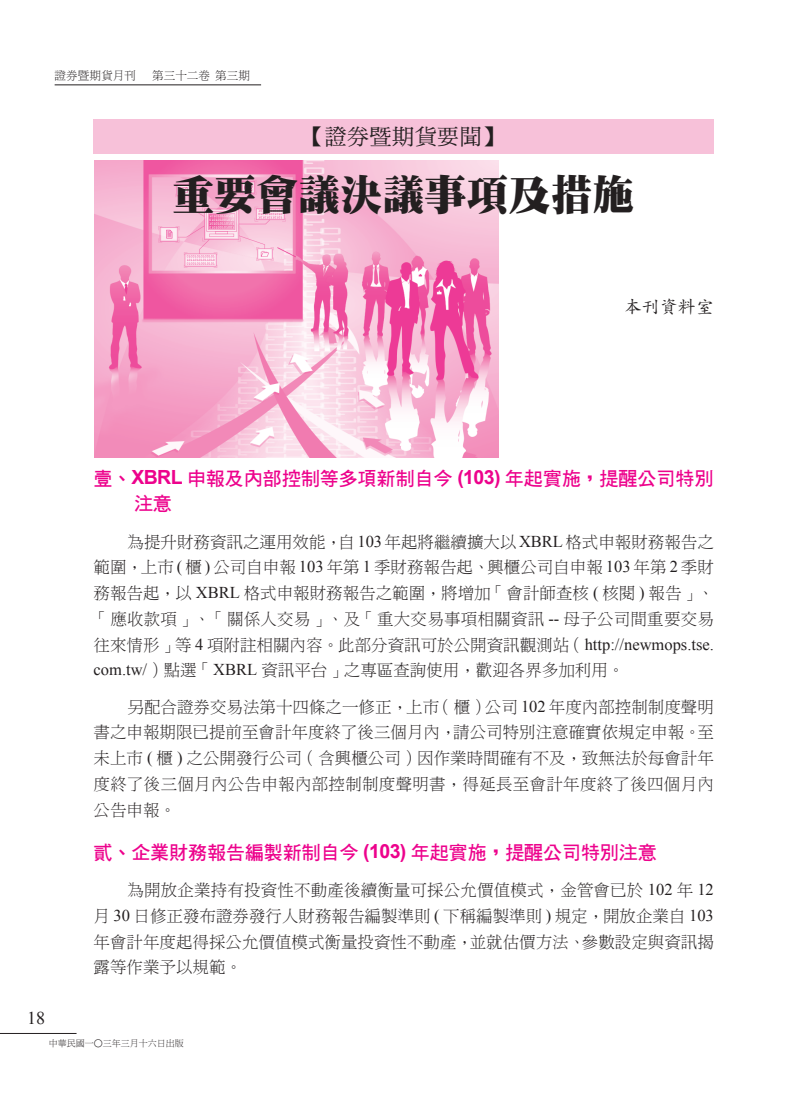
<style>
.page{position:relative;width:808px;height:1106px;background:#fff}
.page>*{position:absolute;margin:0;border:0;box-sizing:border-box;transform-origin:0 0}
.t1{font:42px "DF Ming W12 WIN BF";color:#231f20}
.t2{font:22.5px "DF Ming W5 WIN BF";color:#231f20}
.t3{font:19.5px/25.7px "DF Hei W7 WIN BF";letter-spacing:-.03em;color:#ed028c}
.t4{font:18px "DF Kai Shu W5 WIN BF";color:#231f20}
.t5{font:18px "Times New Roman";color:#231f20}
.t6{font:16.5px/25.7px "DF Ming W3 WIN BF";color:#231f20;text-align:justify}
.t7{font:11.55px "DF Ming W3 WIN BF";color:#231f20}
.t8{font:9px "DF Ming W3 WIN BF";color:#231f20}
.s1{font-family:"DF Hei XB WIN BF"}
.s2{font-family:"Arial";font-weight:700}
.s3{font-family:"Times New Roman"}
</style>
<div class="page">
<hr style="left:55px;top:84px;width:206px;height:1px;background:#231f20">
<hr style="left:0;top:1033px;width:77px;height:1px;background:#231f20">
<img style="left:95px;top:160px;width:404px;height:297px">
<div style="left:93px;top:119px;width:621px;height:34px;background:#f7c1d9"></div>
<p class="t7" style="left:55px;top:70px;width:83px">證券暨期貨月刊</p>
<p class="t7" style="left:152px;top:70px;width:99px">第三十二卷第三期</p>
<h2 class="t2" style="left:302px;top:125px;width:204px">【證券暨期貨要聞】</h2>
<h1 class="t1" style="left:172px;top:173px;width:464px">重要會議決議事項及措施</h1>
<p class="t4" style="left:624px;top:298px;width:91px">本刊資料室</p>
<p class="t5" style="left:27px;top:1005px;width:19px">18</p>
<p class="t3" style="left:134px;top:465px;width:581px;text-indent:-40px">壹<span class="s1">、</span><span class="s2">XBRL</span> 申報及內部控制等多項新制自今 <span class="s2">(103)</span> 年起實施<span class="s1">，</span>提醒公司特別注意</p>
<p class="t6" style="left:94px;top:529px;width:622px;text-indent:34px">為提升財務資訊之運用效能，自<span class="s3">103</span>年起將繼續擴大以<span class="s3">XBRL</span>格式申報財務報告之範圍，上市 <span class="s3">(</span> 櫃 <span class="s3">)</span> 公司自申報 <span class="s3">103</span> 年第 <span class="s3">1</span> 季財務報告起、興櫃公司自申報 <span class="s3">103</span> 年第 <span class="s3">2</span> 季財務報告起，以 <span class="s3">XBRL</span> 格式申報財務報告之範圍，將增加「會計師查核 <span class="s3">(</span> 核閱 <span class="s3">)</span> 報告」、「應收款項」、「關係人交易」、及「重大交易事項相關資訊 <span class="s3">--</span> 母子公司間重要交易往來情形」等 <span class="s3">4</span> 項附註相關內容。此部分資訊可於公開資訊觀測站（<span class="s3">http://newmops.tse. com.tw/</span>）點選「<span class="s3">XBRL</span> 資訊平台」之專區查詢使用，歡迎各界多加利用。</p>
<p class="t6" style="left:94px;top:694px;width:622px;text-indent:34px">另配合證券交易法第十四條之一修正，上市（櫃）公司 <span class="s3">102</span> 年度內部控制制度聲明書之申報期限已提前至會計年度終了後三個月內，請公司特別注意確實依規定申報。至未上市 <span class="s3">(</span> 櫃 <span class="s3">)</span> 之公開發行公司（含興櫃公司）因作業時間確有不及，致無法於每會計年度終了後三個月內公告申報內部控制制度聲明書，得延長至會計年度終了後四個月內公告申報。</p>
<p class="t3" style="left:94px;top:839px;width:565px">貳<span class="s1">、</span>企業財務報告編製新制自今 <span class="s2">(103)</span> 年起實施<span class="s1">，</span>提醒公司特別注意</p>
<p class="t6" style="left:94px;top:877px;width:622px;text-indent:34px">為開放企業持有投資性不動產後續衡量可採公允價值模式，金管會已於 <span class="s3">102</span> 年 <span class="s3">12</span>月 <span class="s3">30</span> 日修正發布證券發行人財務報告編製準則 <span class="s3">(</span> 下稱編製準則 <span class="s3">)</span> 規定，開放企業自 <span class="s3">103</span>年會計年度起得採公允價值模式衡量投資性不動產，並就估價方法、參數設定與資訊揭露等作業予以規範。</p>
<p class="t8" style="left:49px;top:1039px;width:136px">中華民國一○三年三月十六日出版</p>
</div>
